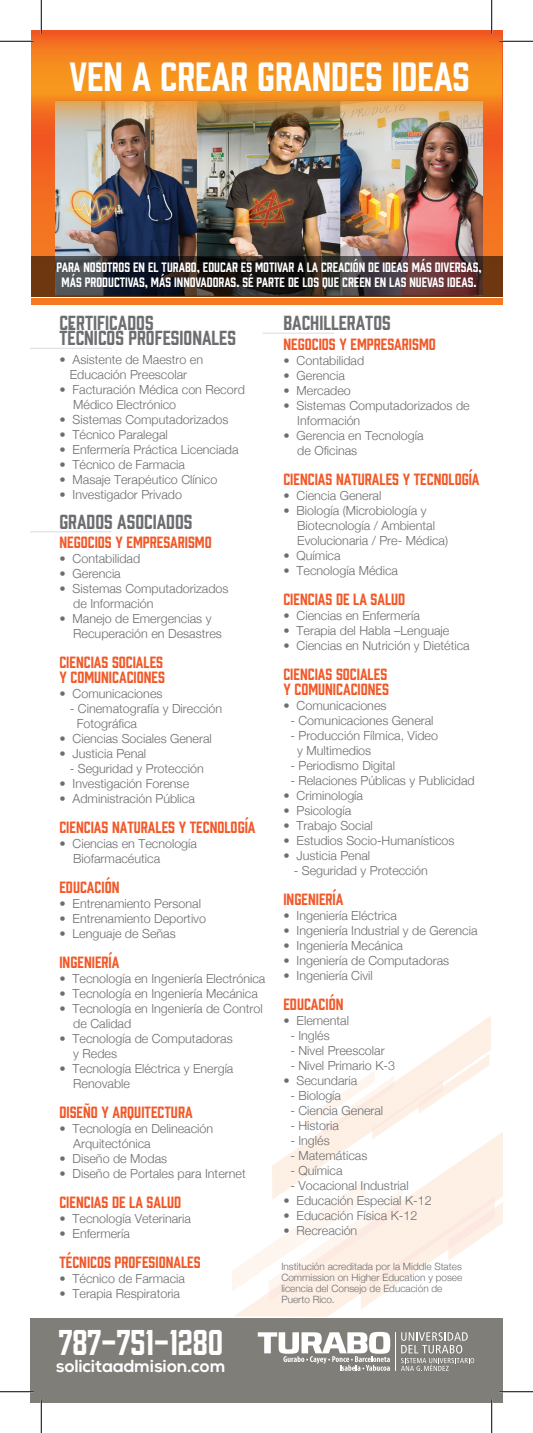
<style>
.page{position:relative;width:533px;height:1433px;background:#fff}
.page>*{position:absolute;margin:0;border:0;box-sizing:border-box;transform-origin:0 0}
.t1{font:37.62px "Prohibition";color:#fff}
.t2{font:33px "Prohibition";color:#fff}
.t3{font:18.75px/15px "Prohibition";color:#6c6d70}
.t4{font:700 17.5px "Nexa";color:#fff}
.t5{font:15px/15px "Prohibition";color:#f15929}
.t6{font:300 12.5px/15px "Helvetica Neue";color:#6c6d70}
.t7{font:12.5px/15px "Prohibition";color:#fff;text-align:center}
.t8{font:300 10px/11.2px "Helvetica Neue";color:#6c6d70}
</style>
<div class="page">
<div style="left:47px;top:333px;width:29px;height:29px;border:1px solid #f15929;border-radius:50%"></div>
<hr style="left:30px;top:348px;width:82px;height:1px;background:#6c6d70">
<div style="left:47px;top:517px;width:29px;height:29px;border:1px solid #f15929;border-radius:50%"></div>
<hr style="left:30px;top:531px;width:82px;height:1px;background:#6c6d70">
<svg style="left:31px;top:30px;width:471px;height:275px;background:#f06d25"></svg>
<img style="left:56px;top:150px;width:426px;height:383px">
<svg style="left:232px;top:1016px;width:270px;height:299px"></svg>
<svg style="left:31px;top:256px;width:471px;height:41px;background:#3a2b29"></svg>
<hr style="left:31px;top:297px;width:471px;height:1px;background:#fff">
<img style="left:31px;top:31px;width:471px;height:119px">
<div style="left:31px;top:1317px;width:471px;height:85px;background:#807e79"></div>
<svg style="left:401px;top:1332px;width:73px;height:39px"></svg>
<hr style="left:395px;top:1332px;width:1px;height:38px;background:#fff">
<svg style="left:258px;top:1331px;width:132px;height:39px"></svg>
<hr style="left:0;top:40px;width:34px;height:2px;background:#fff">
<hr style="left:499px;top:40px;width:33px;height:2px;background:#fff">
<hr style="left:0;top:1390px;width:34px;height:2px;background:#fff">
<hr style="left:499px;top:1390px;width:33px;height:2px;background:#fff">
<hr style="left:40px;top:0;width:2px;height:34px;background:#fff">
<hr style="left:40px;top:1399px;width:2px;height:33px;background:#fff">
<hr style="left:490px;top:0;width:2px;height:34px;background:#fff">
<hr style="left:490px;top:1399px;width:2px;height:33px;background:#fff">
<hr style="left:0;top:41px;width:34px;height:1px;background:#000">
<hr style="left:499px;top:41px;width:33px;height:1px;background:#000">
<hr style="left:0;top:1391px;width:34px;height:1px;background:#000">
<hr style="left:499px;top:1391px;width:33px;height:1px;background:#000">
<hr style="left:41px;top:0;width:1px;height:34px;background:#000">
<hr style="left:41px;top:1399px;width:1px;height:33px;background:#000">
<hr style="left:491px;top:0;width:1px;height:34px;background:#000">
<hr style="left:491px;top:1399px;width:1px;height:33px;background:#000">
<h1 class="t1" style="left:69px;top:51px;width:401px">VEN A CREAR GRANDES IDEAS</h1>
<p class="t7" style="left:56px;top:258px;width:426px">PARA NOSOTROS EN EL TURABO, EDUCAR ES MOTIVAR A LA CREACIÓN DE IDEAS MÁS DIVERSAS,<br>MÁS PRODUCTIVAS, MÁS INNOVADORAS. SÉ PARTE DE LOS QUE CREEN EN LAS NUEVAS IDEAS.</p>
<h3 class="t3" style="left:59px;top:314px;width:178px">CERTIFICADOS<br>TÉCNICOS PROFESIONALES</h3>
<p class="t6" style="left:59px;top:351px;width:145px;text-align:center">• Asistente de Maestro en<br>Educación Preescolar</p>
<p class="t6" style="left:73px;top:381px;width:173px;text-indent:-14px">• Facturación Médica con Record<br>Médico Electrónico</p>
<p class="t6" style="left:59px;top:411px;width:171px">• Sistemas Computadorizados</p>
<p class="t6" style="left:59px;top:426px;width:110px">• Técnico Paralegal</p>
<p class="t6" style="left:59px;top:441px;width:181px">• Enfermería Práctica Licenciada</p>
<p class="t6" style="left:59px;top:456px;width:127px">• Técnico de Farmacia</p>
<p class="t6" style="left:59px;top:471px;width:159px">• Masaje Terapéutico Clínico</p>
<p class="t6" style="left:59px;top:486px;width:124px">• Investigador Privado</p>
<h3 class="t3" style="left:59px;top:513px;width:135px">GRADOS ASOCIADOS</h3>
<p class="t5" style="left:59px;top:533px;width:154px">NEGOCIOS Y EMPRESARISMO</p>
<p class="t6" style="left:59px;top:550px;width:82px">• Contabilidad</p>
<p class="t6" style="left:59px;top:565px;width:63px">• Gerencia</p>
<p class="t6" style="left:73px;top:580px;width:157px;text-indent:-14px">• Sistemas Computadorizados de Información</p>
<p class="t6" style="left:73px;top:610px;width:150px;text-indent:-14px">• Manejo de Emergencias y<br>Recuperación en Desastres</p>
<p class="t5" style="left:59px;top:653px;width:107px">CIENCIAS SOCIALES<br>Y COMUNICACIONES</p>
<p class="t6" style="left:59px;top:685px;width:105px">• Comunicaciones</p>
<p class="t6" style="left:77px;top:700px;width:147px;text-indent:-7px">- Cinematografía y Dirección<br>Fotográfica</p>
<p class="t6" style="left:59px;top:730px;width:154px">• Ciencias Sociales General</p>
<p class="t6" style="left:59px;top:745px;width:88px">• Justicia Penal</p>
<p class="t6" style="left:70px;top:760px;width:135px">- Seguridad y Protección</p>
<p class="t6" style="left:59px;top:775px;width:131px">• Investigación Forense</p>
<p class="t6" style="left:59px;top:790px;width:137px">• Administración Pública</p>
<p class="t5" style="left:59px;top:818px;width:198px">CIENCIAS NATURALES Y TECNOLOGÍA</p>
<p class="t6" style="left:73px;top:835px;width:125px;text-indent:-14px">• Ciencias en Tecnología<br>Biofarmacéutica</p>
<p class="t5" style="left:59px;top:878px;width:62px">EDUCACIÓN</p>
<p class="t6" style="left:59px;top:895px;width:143px">• Entrenamiento Personal</p>
<p class="t6" style="left:59px;top:910px;width:148px">• Entrenamiento Deportivo</p>
<p class="t6" style="left:59px;top:925px;width:118px">• Lenguaje de Señas</p>
<p class="t5" style="left:59px;top:953px;width:62px">INGENIERÍA</p>
<p class="t6" style="left:59px;top:970px;width:207px">• Tecnología en Ingeniería Electrónica</p>
<p class="t6" style="left:59px;top:985px;width:200px">• Tecnología en Ingeniería Mecánica</p>
<p class="t6" style="left:73px;top:1000px;width:191px;text-indent:-14px">• Tecnología en Ingeniería de Control de Calidad</p>
<p class="t6" style="left:73px;top:1030px;width:161px;text-indent:-14px">• Tecnología de Computadoras y Redes</p>
<p class="t6" style="left:73px;top:1060px;width:162px;text-indent:-14px">• Tecnología Eléctrica y Energía<br>Renovable</p>
<p class="t5" style="left:59px;top:1103px;width:135px">DISEÑO Y ARQUITECTURA</p>
<p class="t6" style="left:73px;top:1120px;width:141px;text-indent:-14px">• Tecnología en Delineación<br>Arquitectónica</p>
<p class="t6" style="left:59px;top:1150px;width:109px">• Diseño de Modas</p>
<p class="t6" style="left:59px;top:1165px;width:188px">• Diseño de Portales para Internet</p>
<p class="t5" style="left:59px;top:1193px;width:123px">CIENCIAS DE LA SALUD</p>
<p class="t6" style="left:59px;top:1210px;width:133px">• Tecnología Veterinaria</p>
<p class="t6" style="left:59px;top:1225px;width:72px">• Enfermería</p>
<p class="t5" style="left:59px;top:1253px;width:143px">TÉCNICOS PROFESIONALES</p>
<p class="t6" style="left:59px;top:1270px;width:127px">• Técnico de Farmacia</p>
<p class="t6" style="left:59px;top:1285px;width:122px">• Terapia Respiratoria</p>
<h2 class="t2" style="left:59px;top:1319px;width:166px">787-751-1280</h2>
<h3 class="t4" style="left:56px;top:1356px;width:171px">solicitaadmision.com</h3>
<h3 class="t3" style="left:283px;top:314px;width:109px">BACHILLERATOS</h3>
<p class="t5" style="left:283px;top:336px;width:154px">NEGOCIOS Y EMPRESARISMO</p>
<p class="t6" style="left:283px;top:352px;width:82px">• Contabilidad</p>
<p class="t6" style="left:283px;top:367px;width:63px">• Gerencia</p>
<p class="t6" style="left:283px;top:382px;width:69px">• Mercadeo</p>
<p class="t6" style="left:297px;top:397px;width:174px;text-indent:-14px">• Sistemas Computadorizados de<br>Información</p>
<p class="t6" style="left:297px;top:427px;width:128px;text-indent:-14px">• Gerencia en Tecnología de Oficinas</p>
<p class="t5" style="left:283px;top:471px;width:198px">CIENCIAS NATURALES Y TECNOLOGÍA</p>
<p class="t6" style="left:283px;top:487px;width:99px">• Ciencia General</p>
<p class="t6" style="left:297px;top:502px;width:152px;text-indent:-14px">• Biología (Microbiología y<br>Biotecnología / Ambiental<br>Evolucionaria / Pre- Médica)</p>
<p class="t6" style="left:283px;top:547px;width:59px">• Química</p>
<p class="t6" style="left:283px;top:562px;width:116px">• Tecnología Médica</p>
<p class="t5" style="left:283px;top:591px;width:123px">CIENCIAS DE LA SALUD</p>
<p class="t6" style="left:283px;top:607px;width:138px">• Ciencias en Enfermería</p>
<p class="t6" style="left:283px;top:622px;width:167px">• Terapia del Habla –Lenguaje</p>
<p class="t6" style="left:283px;top:637px;width:188px">• Ciencias en Nutrición y Dietética</p>
<p class="t5" style="left:283px;top:666px;width:107px">CIENCIAS SOCIALES<br>Y COMUNICACIONES</p>
<p class="t6" style="left:283px;top:697px;width:105px">• Comunicaciones</p>
<p class="t6" style="left:290px;top:712px;width:145px">- Comunicaciones General</p>
<p class="t6" style="left:297px;top:727px;width:142px;text-indent:-7px">- Producción Fílmica, Video y Multimedios</p>
<p class="t6" style="left:290px;top:757px;width:106px">- Periodismo Digital</p>
<p class="t6" style="left:290px;top:772px;width:186px">- Relaciones Públicas y Publicidad</p>
<p class="t6" style="left:283px;top:787px;width:81px">• Criminología</p>
<p class="t6" style="left:283px;top:802px;width:69px">• Psicología</p>
<p class="t6" style="left:283px;top:817px;width:91px">• Trabajo Social</p>
<p class="t6" style="left:283px;top:832px;width:173px">• Estudios Socio-Humanísticos</p>
<p class="t6" style="left:283px;top:847px;width:88px">• Justicia Penal</p>
<p class="t6" style="left:294px;top:862px;width:135px">- Seguridad y Protección</p>
<p class="t5" style="left:283px;top:891px;width:62px">INGENIERÍA</p>
<p class="t6" style="left:283px;top:907px;width:115px">• Ingeniería Eléctrica</p>
<p class="t6" style="left:283px;top:922px;width:196px">• Ingeniería Industrial y de Gerencia</p>
<p class="t6" style="left:283px;top:937px;width:121px">• Ingeniería Mecánica</p>
<p class="t6" style="left:283px;top:952px;width:167px">• Ingeniería de Computadoras</p>
<p class="t6" style="left:283px;top:967px;width:91px">• Ingeniería Civil</p>
<p class="t5" style="left:283px;top:996px;width:62px">EDUCACIÓN</p>
<p class="t6" style="left:283px;top:1012px;width:67px">• Elemental</p>
<p class="t6" style="left:290px;top:1027px;width:41px">- Inglés</p>
<p class="t6" style="left:290px;top:1042px;width:96px">- Nivel Preescolar</p>
<p class="t6" style="left:290px;top:1057px;width:106px">- Nivel Primario K-3</p>
<p class="t6" style="left:283px;top:1072px;width:75px">• Secundaria</p>
<p class="t6" style="left:290px;top:1087px;width:52px">- Biología</p>
<p class="t6" style="left:290px;top:1102px;width:94px">- Ciencia General</p>
<p class="t6" style="left:290px;top:1117px;width:50px">- Historia</p>
<p class="t6" style="left:290px;top:1132px;width:41px">- Inglés</p>
<p class="t6" style="left:290px;top:1147px;width:78px">- Matemáticas</p>
<p class="t6" style="left:290px;top:1162px;width:54px">- Química</p>
<p class="t6" style="left:290px;top:1177px;width:120px">- Vocacional Industrial</p>
<p class="t6" style="left:283px;top:1192px;width:150px">• Educación Especial K-12</p>
<p class="t6" style="left:283px;top:1207px;width:135px">• Educación Física K-12</p>
<p class="t6" style="left:283px;top:1222px;width:75px">• Recreación</p>
<p class="t8" style="left:281px;top:1259px;width:182px">Institución acreditada por la Middle States Commission on Higher Education y posee licencia del Consejo de Educación de Puerto Rico.</p>
</div>
